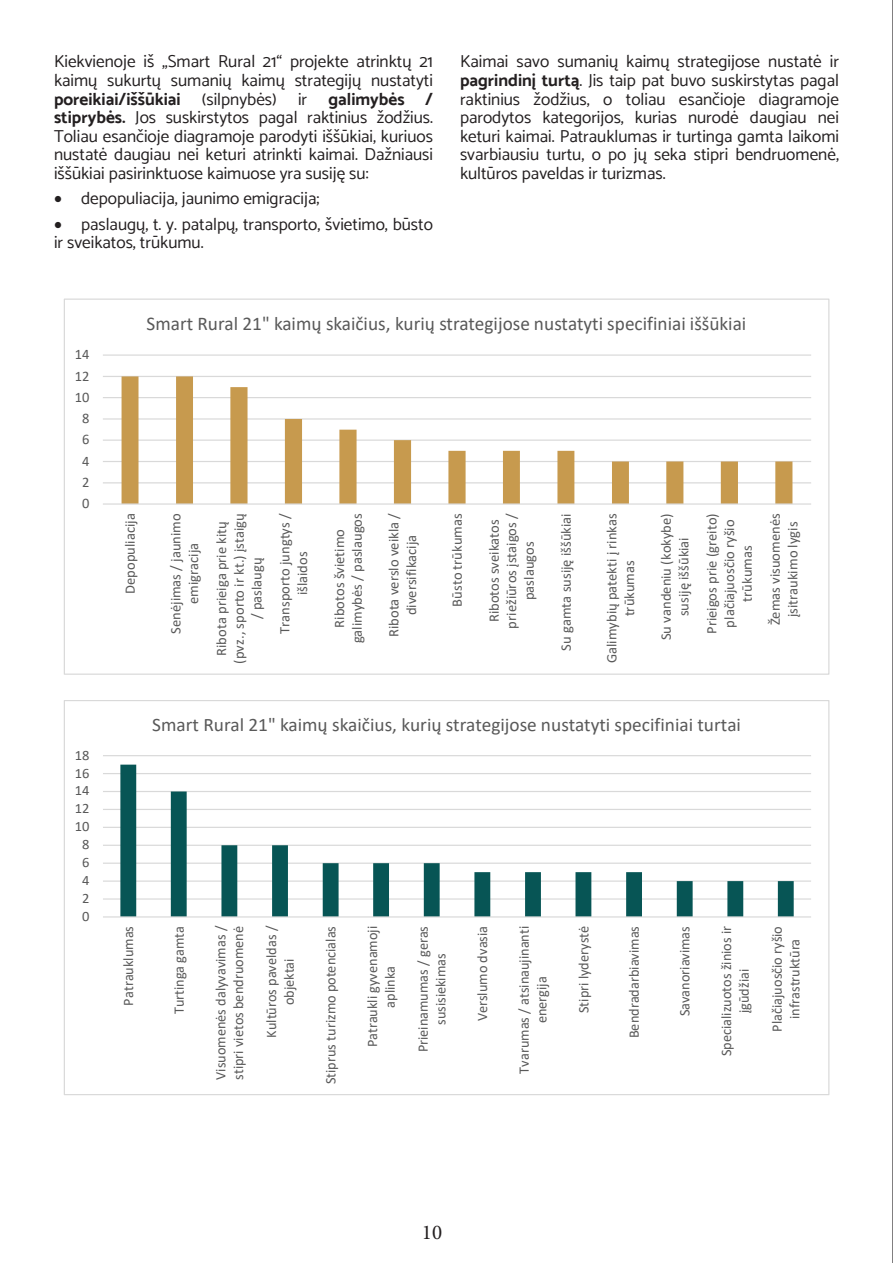
<style>
.page{position:relative;width:893px;height:1263px;background:#fff}
.page>*{position:absolute;margin:0;border:0;box-sizing:border-box;transform-origin:0 0}
.t1{font:21px "Minion Pro";color:#231f20}
.t2{font:19.35px "Calibri";color:#595959}
.t3{font:19.05px "Calibri";color:#595959}
.Catamaran_Guidebook{font:17.25px/18.6px "Catamaran";color:#231f20;text-align:justify}
.t4{font:14.55px/17.7px "Calibri";color:#595959;text-align:center}
.t5{font:14.4px/17.7px "Calibri";color:#595959;text-align:center}
.t6{font:14.25px "Calibri";color:#595959}
.s1{font-weight:700}
</style>
<div class="page">
<hr style="left:892px;top:0;width:1px;height:1263px;background:#231f20">
<hr style="left:103px;top:898px;width:708px;height:2px;background:#d9d9d9">
<hr style="left:103px;top:880px;width:708px;height:2px;background:#d9d9d9">
<hr style="left:103px;top:862px;width:708px;height:2px;background:#d9d9d9">
<hr style="left:103px;top:845px;width:708px;height:1px;background:#d9d9d9">
<hr style="left:103px;top:827px;width:708px;height:1px;background:#d9d9d9">
<hr style="left:103px;top:809px;width:708px;height:1px;background:#d9d9d9">
<hr style="left:103px;top:791px;width:708px;height:1px;background:#d9d9d9">
<hr style="left:103px;top:773px;width:708px;height:1px;background:#d9d9d9">
<hr style="left:103px;top:755px;width:708px;height:1px;background:#d9d9d9">
<svg style="left:120px;top:765px;width:674px;height:151px"></svg>
<hr style="left:103px;top:916px;width:708px;height:1px;background:#d9d9d9">
<hr style="left:103px;top:482px;width:708px;height:1px;background:#d9d9d9">
<hr style="left:103px;top:461px;width:708px;height:1px;background:#d9d9d9">
<hr style="left:103px;top:439px;width:708px;height:2px;background:#d9d9d9">
<hr style="left:103px;top:418px;width:708px;height:2px;background:#d9d9d9">
<hr style="left:103px;top:397px;width:708px;height:1px;background:#d9d9d9">
<hr style="left:103px;top:376px;width:708px;height:1px;background:#d9d9d9">
<hr style="left:103px;top:354px;width:708px;height:2px;background:#d9d9d9">
<svg style="left:122px;top:376px;width:670px;height:127px"></svg>
<hr style="left:103px;top:503px;width:708px;height:2px;background:#d9d9d9">
<p class="Catamaran_Guidebook" style="left:54px;top:52px;width:380px">Kiekvienoje iš „Smart Rural 21“ projekte atrinktų 21 kaimų sukurtų sumanių kaimų strategijų nustatyti <span class="s1">poreikiai/iššūkiai</span> (silpnybės) ir <span class="s1">galimybės / stiprybės.</span> Jos suskirstytos pagal raktinius žodžius.<br>Toliau esančioje diagramoje parodyti iššūkiai, kuriuos nustatė daugiau nei keturi atrinkti kaimai. Dažniausi iššūkiai pasirinktuose kaimuose yra susiję su:</p>
<p class="Catamaran_Guidebook" style="left:54px;top:189px;width:267px">• depopuliacija, jaunimo emigracija;</p>
<p class="Catamaran_Guidebook" style="left:54px;top:214px;width:380px">• paslaugų, t. y. patalpų, transporto, švietimo, būsto ir sveikatos, trūkumu.</p>
<p class="Catamaran_Guidebook" style="left:460px;top:52px;width:380px">Kaimai savo sumanių kaimų strategijose nustatė ir <span class="s1">pagrindinį turtą</span>. Jis taip pat buvo suskirstytas pagal raktinius žodžius, o toliau esančioje diagramoje parodytos kategorijos, kurias nurodė daugiau nei keturi kaimai. Patrauklumas ir turtinga gamta laikomi svarbiausiu turtu, o po jų seka stipri bendruomenė, kultūros paveldas ir turizmas.</p>
<p class="t4" style="left:75px;top:345px;width:16px">14</p>
<p class="t4" style="left:75px;top:366px;width:16px">12</p>
<p class="t4" style="left:75px;top:388px;width:16px">10</p>
<p class="t4" style="left:82px;top:409px;width:9px">8</p>
<p class="t4" style="left:82px;top:430px;width:9px">6</p>
<p class="t4" style="left:82px;top:452px;width:9px">4</p>
<p class="t4" style="left:82px;top:473px;width:9px">2</p>
<p class="t4" style="left:82px;top:494px;width:9px">0</p>
<p class="t6" style="left:75px;top:745px;width:16px">18</p>
<p class="t6" style="left:75px;top:763px;width:16px">16</p>
<p class="t6" style="left:75px;top:781px;width:16px">14</p>
<p class="t6" style="left:75px;top:799px;width:16px">12</p>
<p class="t6" style="left:75px;top:817px;width:16px">10</p>
<p class="t6" style="left:82px;top:835px;width:9px">8</p>
<p class="t6" style="left:82px;top:852px;width:9px">6</p>
<p class="t6" style="left:82px;top:870px;width:9px">4</p>
<p class="t6" style="left:82px;top:888px;width:9px">2</p>
<p class="t6" style="left:82px;top:906px;width:9px">0</p>
<p class="t2" style="left:147px;top:310px;width:601px">Smart Rural 21" kaimų skaičius, kurių strategijose nustatyti specifiniai iššūkiai</p>
<p class="t5" style="left:121px;top:594px;width:82px;rotate:-90deg">Depopuliacija</p>
<p class="t5" style="left:167px;top:634px;width:122px;rotate:-90deg">Senėjimas / jaunimo emigracija</p>
<p class="t5" style="left:212px;top:664px;width:152px;rotate:-90deg">Ribota prieiga prie kitų (pvz., sporto ir kt.) įstaigų / paslaugų</p>
<p class="t5" style="left:276px;top:634px;width:122px;rotate:-90deg">Transporto jungtys / išlaidos</p>
<p class="t5" style="left:330px;top:643px;width:132px;rotate:-90deg">Ribotos švietimo galimybės / paslaugos</p>
<p class="t5" style="left:384px;top:637px;width:125px;rotate:-90deg">Ribota verslo veikla / diversifikacija</p>
<p class="t5" style="left:448px;top:607px;width:95px;rotate:-90deg">Būsto trūkumas</p>
<p class="t5" style="left:485px;top:628px;width:117px;rotate:-90deg">Ribotos sveikatos priežiūros įstaigos / paslaugos</p>
<p class="t5" style="left:557px;top:651px;width:139px;rotate:-90deg">Su gamta susiję iššūkiai</p>
<p class="t5" style="left:602px;top:663px;width:151px;rotate:-90deg">Galimybių patekti į rinkas trūkumas</p>
<p class="t5" style="left:657px;top:640px;width:128px;rotate:-90deg">Su vandeniu (kokybe) susiję iššūkiai</p>
<p class="t5" style="left:703px;top:634px;width:122px;rotate:-90deg">Prieigos prie (greito) plačiajuosčio ryšio trūkumas</p>
<p class="t5" style="left:766px;top:625px;width:114px;rotate:-90deg">Žemas visuomenės įsitraukimo lygis</p>
<p class="t3" style="left:152px;top:711px;width:590px">Smart Rural 21" kaimų skaičius, kurių strategijose nustatyti specifiniai turtai</p>
<p class="t4" style="left:119px;top:1005px;width:81px;rotate:-90deg">Patrauklumas</p>
<p class="t4" style="left:170px;top:1014px;width:90px;rotate:-90deg">Turtinga gamta</p>
<p class="t4" style="left:211px;top:1080px;width:155px;text-align:left;rotate:-90deg">Visuomenės dalyvavimas / stipri vietos bendruomenė</p>
<p class="t4" style="left:262px;top:1038px;width:113px;rotate:-90deg">Kultūros paveldas / objektai</p>
<p class="t4" style="left:321px;top:1084px;width:160px;rotate:-90deg">Stiprus turizmo potencialas</p>
<p class="t4" style="left:363px;top:1047px;width:123px;rotate:-90deg">Patraukli gyvenamoji aplinka</p>
<p class="t4" style="left:414px;top:1052px;width:128px;rotate:-90deg">Prieinamumas / geras susisiekimas</p>
<p class="t4" style="left:473px;top:1021px;width:97px;rotate:-90deg">Verslumo dvasia</p>
<p class="t4" style="left:515px;top:1074px;width:149px;rotate:-90deg">Tvarumas / atsinaujinanti energija</p>
<p class="t4" style="left:574px;top:1013px;width:88px;rotate:-90deg">Stipri lyderystė</p>
<p class="t4" style="left:625px;top:1038px;width:114px;rotate:-90deg">Bendradarbiavimas</p>
<p class="t4" style="left:675px;top:1016px;width:92px;rotate:-90deg">Savanoriavimas</p>
<p class="t4" style="left:717px;top:1056px;width:132px;rotate:-90deg">Specializuotos žinios ir įgūdžiai</p>
<p class="t4" style="left:768px;top:1032px;width:107px;rotate:-90deg">Plačiajuosčio ryšio infrastruktūra</p>
<p class="t1" style="left:422px;top:1218px;width:22px">10</p>
</div>
